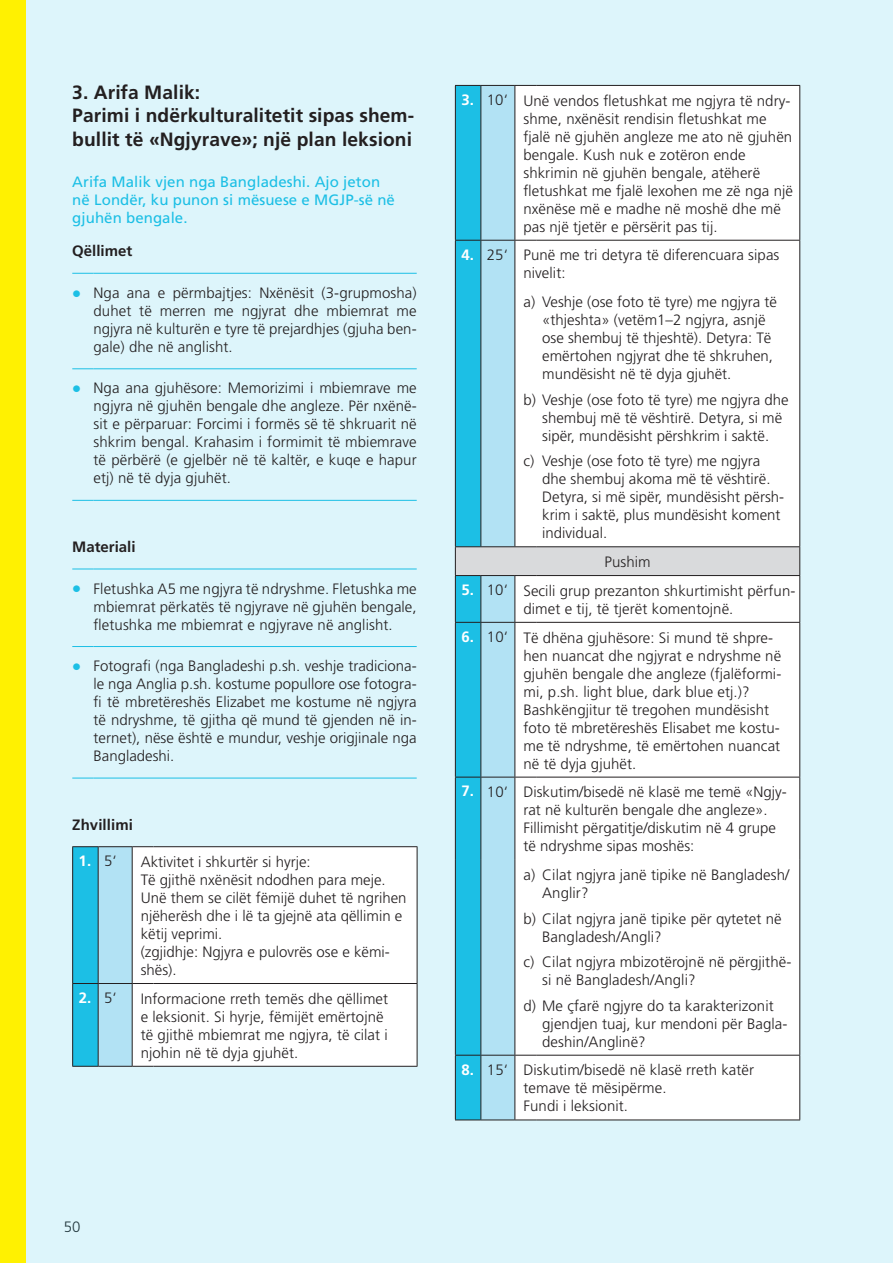
<style>
.page{position:relative;width:893px;height:1263px;background:#ddf5fb}
.page>*{position:absolute;margin:0;border:0;box-sizing:border-box;transform-origin:0 0}
.t1{font:700 19.2px/23.1px "Frutiger LT Pro";letter-spacing:.005em;color:#231f20}
.t2{font:300 15px/18px "Frutiger";letter-spacing:.005em;color:#231f20}
.t3{font:15px/18px "Frutiger LT Pro";letter-spacing:.005em;color:#1cbfe5}
.t4{font:700 15px "Frutiger";color:#231f20}
.t5{font:700 15px "Frutiger";color:#fff}
.s1{font-weight:900;font-size:18px;color:#1cbfe5}
.s2{font-weight:300;color:#231f20}
.s3{font-weight:700;color:#fff}
</style>
<div class="page">
<svg style="left:72px;top:273px;width:22px;height:1px"></svg>
<hr style="left:94px;top:273px;width:323px;height:1px;background:#1cbfe5">
<svg style="left:72px;top:368px;width:22px;height:1px"></svg>
<hr style="left:94px;top:368px;width:323px;height:1px;background:#1cbfe5">
<svg style="left:72px;top:500px;width:22px;height:1px"></svg>
<hr style="left:94px;top:500px;width:323px;height:1px;background:#1cbfe5">
<svg style="left:72px;top:569px;width:22px;height:1px"></svg>
<hr style="left:94px;top:569px;width:323px;height:1px;background:#1cbfe5">
<svg style="left:72px;top:646px;width:22px;height:1px"></svg>
<hr style="left:94px;top:646px;width:323px;height:1px;background:#1cbfe5">
<svg style="left:72px;top:778px;width:22px;height:1px"></svg>
<hr style="left:94px;top:778px;width:323px;height:1px;background:#1cbfe5">
<div style="left:153px;top:847px;width:264px;height:219px;background:#fff"></div>
<hr style="left:153px;top:846px;width:264px;height:1px;background:#231f20">
<hr style="left:417px;top:847px;width:1px;height:136px;background:#231f20">
<hr style="left:153px;top:983px;width:264px;height:1px;background:#231f20">
<hr style="left:417px;top:984px;width:1px;height:82px;background:#231f20">
<svg style="left:72px;top:846px;width:81px;height:221px;background:#91d4e7"></svg>
<hr style="left:153px;top:1066px;width:264px;height:1px;background:#231f20">
<div style="left:536px;top:86px;width:263px;height:1033px;background:#fff"></div>
<div style="left:455px;top:547px;width:345px;height:28px;background:#d9dadc"></div>
<hr style="left:536px;top:85px;width:264px;height:1px;background:#231f20">
<hr style="left:799px;top:86px;width:1px;height:154px;background:#231f20">
<hr style="left:536px;top:240px;width:264px;height:1px;background:#231f20">
<hr style="left:799px;top:241px;width:1px;height:46px;background:#231f20">
<hr style="left:799px;top:287px;width:1px;height:259px;background:#231f20">
<hr style="left:536px;top:546px;width:264px;height:1px;background:#231f20">
<svg style="left:799px;top:547px;width:1px;height:28px"></svg>
<hr style="left:799px;top:576px;width:1px;height:46px;background:#231f20">
<hr style="left:536px;top:622px;width:264px;height:1px;background:#231f20">
<hr style="left:799px;top:623px;width:1px;height:154px;background:#231f20">
<hr style="left:536px;top:777px;width:264px;height:1px;background:#231f20">
<hr style="left:799px;top:777px;width:1px;height:83px;background:#231f20">
<hr style="left:799px;top:860px;width:1px;height:195px;background:#231f20">
<hr style="left:536px;top:1055px;width:264px;height:1px;background:#231f20">
<hr style="left:799px;top:1055px;width:1px;height:64px;background:#231f20">
<hr style="left:536px;top:1119px;width:264px;height:1px;background:#231f20">
<svg style="left:455px;top:85px;width:81px;height:1035px;background:#94d6e8"></svg>
<hr style="left:536px;top:575px;width:264px;height:1px;background:#231f20">
<div style="left:0;top:0;width:26px;height:1263px;background:#fff101"></div>
<p class="t1" style="left:72px;top:81px;width:343px">3. Arifa Malik:<br>Parimi i ndërkulturalitetit sipas shem&shy;bullit të «Ngjyrave»; një plan leksioni</p>
<p class="t3" style="left:72px;top:172px;width:324px">Arifa Malik vjen nga Bangladeshi. Ajo jeton në Londër, ku punon si mësuese e MGJP-së në gjuhën bengale.</p>
<p class="t4" style="left:72px;top:242px;width:62px">Qëllimet</p>
<p class="t2" style="left:94px;top:284px;width:325px;text-align:justify;text-indent:-21px"><span class="s1">•</span> Nga ana e përmbajtjes: Nxënësit (3-grupmosha) duhet të merren me ngjyrat dhe mbiemrat me ngjyra në kulturën e tyre të prejardhjes (gjuha ben&shy;gale) dhe në anglisht.</p>
<p class="t2" style="left:94px;top:379px;width:325px;text-align:justify;text-indent:-21px"><span class="s1">•</span> Nga ana gjuhësore: Memorizimi i mbiemrave me ngjyra në gjuhën bengale dhe angleze. Për nxënë&shy;sit e përparuar: Forcimi i formës së të shkruarit në shkrim bengal. Krahasim i formimit të mbiemrave të përbërë (e gjelbër në të kaltër, e kuqe e hapur etj) në të dyja gjuhët.</p>
<p class="t4" style="left:72px;top:538px;width:65px">Materiali</p>
<p class="t2" style="left:94px;top:579px;width:325px;text-align:justify;text-indent:-21px"><span class="s1">•</span> Fletushka A5 me ngjyra të ndryshme. Fletushka me mbiemrat përkatës të ngjyrave në gjuhën bengale, fletushka me mbiemrat e ngjyrave në anglisht.</p>
<p class="t2" style="left:94px;top:657px;width:325px;text-align:justify;text-indent:-21px"><span class="s1">•</span> Fotografi (nga Bangladeshi p.sh. veshje tradiciona&shy;le nga Anglia p.sh. kostume popullore ose fotogra&shy;fi të mbretëreshës Elizabet me kostume në ngjyra të ndryshme, të gjitha që mund të gjenden në in&shy;ternet), nëse është e mundur, veshje origjinale nga Bangladeshi.</p>
<p class="t4" style="left:72px;top:816px;width:62px">Zhvillimi</p>
<p class="t5" style="left:79px;top:852px;width:40px">1. <span class="s2">5‘</span></p>
<p class="t2" style="left:141px;top:853px;width:267px">Aktivitet i shkurtër si hyrje:<br>Të gjithë nxënësit ndodhen para meje.<br>Unë them se cilët fëmijë duhet të ngrihen njëherësh dhe i lë ta gjejnë ata qëllimin e këtij veprimi.<br>(zgjidhje: Ngjyra e pulovrës ose e këmi&shy;shës).</p>
<p class="t5" style="left:79px;top:989px;width:40px">2. <span class="s2">5‘</span></p>
<p class="t2" style="left:141px;top:989px;width:249px">Informacione rreth temës dhe qëllimet e leksionit. Si hyrje, fëmijët emërtojnë të gjithë mbiemrat me ngjyra, të cilat i njohin në të dyja gjuhët.</p>
<p class="t2" style="left:64px;top:1218px;width:18px">50</p>
<p class="t2" style="left:523px;top:91px;width:271px;text-indent:-62px"><span class="s3">3.</span> 10‘ Unë vendos fletushkat me ngjyra të ndry&shy;shme, nxënësit rendisin fletushkat me fjalë në gjuhën angleze me ato në gjuhën bengale. Kush nuk e zotëron ende shkrimin në gjuhën bengale, atëherë fletushkat me fjalë lexohen me zë nga një nxënëse më e madhe në moshë dhe më pas një tjetër e përsërit pas tij.</p>
<p class="t2" style="left:523px;top:246px;width:257px;text-indent:-62px"><span class="s3">4.</span> 25‘ Punë me tri detyra të diferencuara sipas nivelit:</p>
<p class="t2" style="left:523px;top:293px;width:13px">a)</p>
<p class="t2" style="left:542px;top:293px;width:236px">Veshje (ose foto të tyre) me ngjyra të «thjeshta» (vetëm1–2 ngjyra, asnjë ose shembuj të thjeshtë). Detyra: Të emërtohen ngjyrat dhe të shkruhen, mundësisht në të dyja gjuhët.</p>
<p class="t2" style="left:542px;top:409px;width:242px">shembuj më të vështirë. Detyra, si më sipër, mundësisht përshkrim i saktë.</p>
<p class="t2" style="left:542px;top:452px;width:243px">Veshje (ose foto të tyre) me ngjyra dhe shembuj akoma më të vështirë.<br>Detyra, si më sipër, mundësisht përsh&shy;krim i saktë, plus mundësisht koment individual.</p>
<p class="t2" style="left:604px;top:553px;width:48px">Pushim</p>
<p class="t2" style="left:461px;top:582px;width:336px;text-align:center"><span class="s3">5.</span> 10‘ Secili grup prezanton shkurtimisht përfun&shy;dimet e tij, të tjerët komentojnë.</p>
<p class="t2" style="left:523px;top:628px;width:259px;text-indent:-62px"><span class="s3">6.</span> 10‘ Të dhëna gjuhësore: Si mund të shpre&shy;hen nuancat dhe ngjyrat e ndryshme në gjuhën bengale dhe angleze (fjalëformi&shy;mi, p.sh. light blue, dark blue etj.)?<br>Bashkëngjitur të tregohen mundësisht foto të mbretëreshës Elisabet me kostu&shy;me të ndryshme, të emërtohen nuancat në të dyja gjuhët.</p>
<p class="t2" style="left:523px;top:783px;width:265px;text-indent:-62px"><span class="s3">7.</span> 10‘ Diskutim/bisedë në klasë me temë «Ngjy&shy;rat në kulturën bengale dhe angleze».<br>Fillimisht përgatitje/diskutim në 4 grupe të ndryshme sipas moshës:</p>
<p class="t2" style="left:523px;top:866px;width:13px">a)</p>
<p class="t2" style="left:523px;top:909px;width:260px">b) Cilat ngjyra janë tipike për qytetet në</p>
<p class="t2" style="left:523px;top:953px;width:12px">c)</p>
<p class="t2" style="left:523px;top:996px;width:252px">d) Me çfarë ngjyre do ta karakterizonit</p>
<p class="t2" style="left:523px;top:391px;width:267px">b) Veshje (ose foto të tyre) me ngjyra dhe</p>
<p class="t2" style="left:523px;top:452px;width:12px">c)</p>
<p class="t2" style="left:542px;top:866px;width:249px">Cilat ngjyra janë tipike në Bangladesh/<br>Anglir?</p>
<p class="t2" style="left:542px;top:924px;width:251px;line-height:25.5px">Bangladesh/Angli?<br>Cilat ngjyra mbizotërojnë në përgjithë-</p>
<p class="t2" style="left:542px;top:971px;width:155px">si në Bangladesh/Angli?</p>
<p class="t2" style="left:542px;top:1014px;width:247px">gjendjen tuaj, kur mendoni për Bagla&shy;deshin/Anglinë?</p>
<p class="t2" style="left:523px;top:1061px;width:232px;text-indent:-62px"><span class="s3">8.</span> 15‘ Diskutim/bisedë në klasë rreth katër temave të mësipërme.<br>Fundi i leksionit.</p>
</div>
